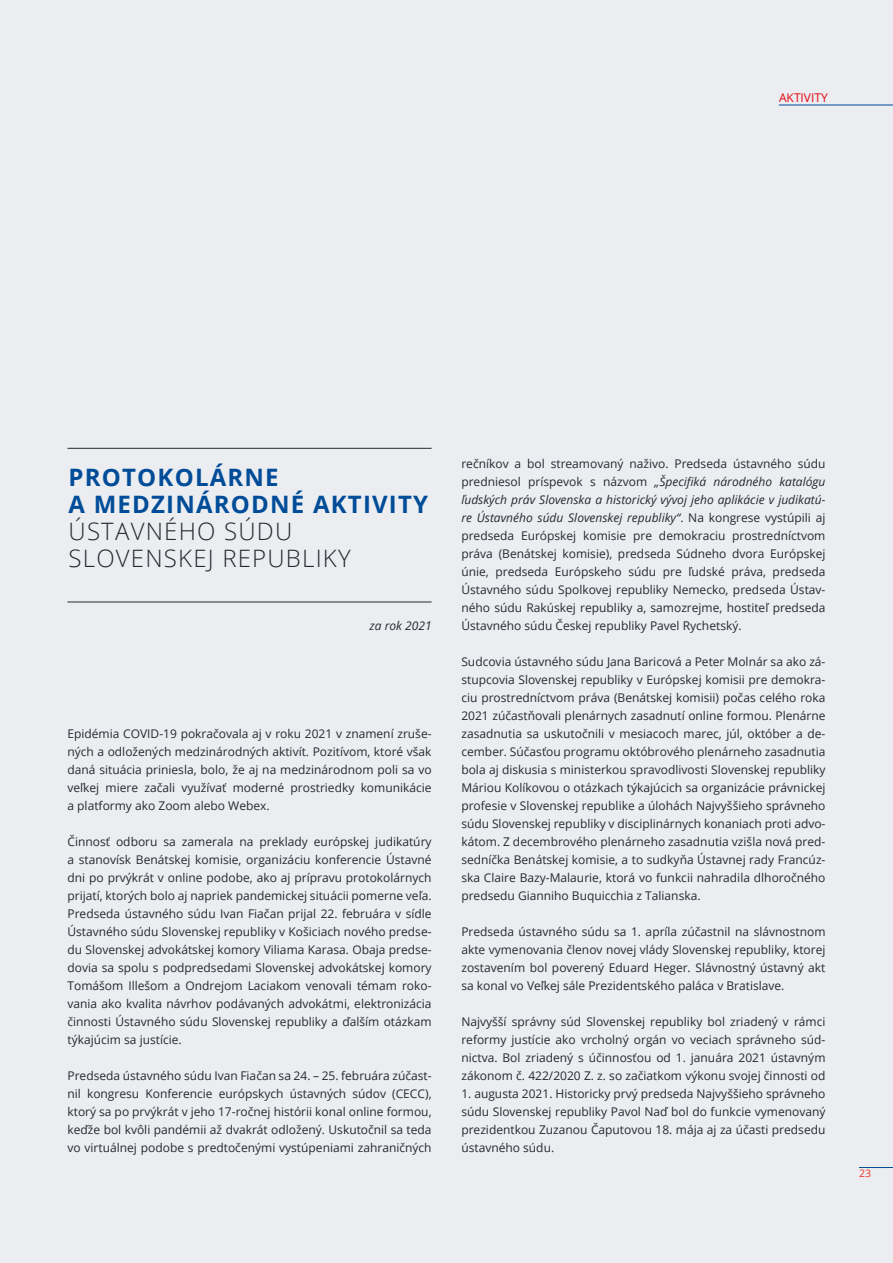
<style>
.page{position:relative;width:893px;height:1263px;background:#ecedf1}
.page>*{position:absolute;margin:0;border:0;box-sizing:border-box;transform-origin:0 0}
.t1{font:700 24px/27px "Open Sans";letter-spacing:.05em;color:#004c98}
.t2{font:300 24px/27px "Open Sans";letter-spacing:.05em;color:#252a31}
.t3{font:12px/18px "Open Sans";color:#252a31;text-align:justify}
.t4{font:italic 12px "Open Sans";color:#252a31}
.t5{font:12px "Open Sans";color:#e30613}
.t6{font:10.5px "Open Sans";color:#e73628}
.s1{font-style:italic}
</style>
<div class="page">
<hr style="left:68px;top:448px;width:364px;height:1px;background:#252a31">
<hr style="left:68px;top:602px;width:364px;height:1px;background:#252a31">
<hr style="left:859px;top:1167px;width:34px;height:1px;background:#004c98">
<hr style="left:779px;top:105px;width:114px;height:1px;background:#004c98">
<p class="t5" style="left:779px;top:89px;width:50px">AKTIVITY</p>
<h1 class="t1" style="left:69px;top:464px;width:361px">PROTOKOLÁRNE<br>A MEDZINÁRODNÉ AKTIVITY</h1>
<h1 class="t2" style="left:69px;top:518px;width:284px">ÚSTAVNÉHO SÚDU<br>SLOVENSKEJ REPUBLIKY</h1>
<p class="t4" style="left:369px;top:617px;width:64px">za rok 2021</p>
<p class="t3" style="left:68px;top:724px;width:366px">Epidémia COVID-19 pokračovala aj v roku 2021 v znamení zruše&shy;ných a odložených medzinárodných aktivít. Pozitívom, ktoré však daná situácia priniesla, bolo, že aj na medzinárodnom poli sa vo veľkej miere začali využívať moderné prostriedky komunikácie a platformy ako Zoom alebo Webex.</p>
<p class="t3" style="left:68px;top:832px;width:366px">Činnosť odboru sa zamerala na preklady európskej judikatúry a stanovísk Benátskej komisie, organizáciu konferencie Ústavné dni po prvýkrát v online podobe, ako aj prípravu protokolárnych prijatí, ktorých bolo aj napriek pandemickej situácii pomerne veľa.<br>Predseda ústavného súdu Ivan Fiačan prijal 22. februára v sídle Ústavného súdu Slovenskej republiky v Košiciach nového predse&shy;du Slovenskej advokátskej komory Viliama Karasa. Obaja predse&shy;dovia sa spolu s podpredsedami Slovenskej advokátskej komory Tomášom Illešom a Ondrejom Laciakom venovali témam roko&shy;vania ako kvalita návrhov podávaných advokátmi, elektronizácia činnosti Ústavného súdu Slovenskej republiky a ďalším otázkam týkajúcim sa justície.</p>
<p class="t3" style="left:68px;top:1066px;width:366px">Predseda ústavného súdu Ivan Fiačan sa 24. – 25. februára zúčast&shy;nil kongresu Konferencie európskych ústavných súdov (CECC), ktorý sa po prvýkrát v jeho 17-ročnej histórii konal online formou, keďže bol kvôli pandémii až dvakrát odložený. Uskutočnil sa teda vo virtuálnej podobe s predtočenými vystúpeniami zahraničných</p>
<p class="t3" style="left:461px;top:454px;width:366px">rečníkov a bol streamovaný naživo. Predseda ústavného súdu predniesol príspevok s názvom <span class="s1">„Špecifiká národného katalógu ľudských práv Slovenska a historický vývoj jeho aplikácie v judikatú&shy;re Ústavného súdu Slovenskej republiky“</span>. Na kongrese vystúpili aj predseda Európskej komisie pre demokraciu prostredníctvom práva (Benátskej komisie), predseda Súdneho dvora Európskej únie, predseda Európskeho súdu pre ľudské práva, predseda Ústavného súdu Spolkovej republiky Nemecko, predseda Ústav&shy;ného súdu Rakúskej republiky a, samozrejme, hostiteľ predseda Ústavného súdu Českej republiky Pavel Rychetský.</p>
<p class="t3" style="left:461px;top:652px;width:366px">Sudcovia ústavného súdu Jana Baricová a Peter Molnár sa ako zá&shy;stupcovia Slovenskej republiky v Európskej komisii pre demokra&shy;ciu prostredníctvom práva (Benátskej komisii) počas celého roka 2021 zúčastňovali plenárnych zasadnutí online formou. Plenárne zasadnutia sa uskutočnili v mesiacoch marec, júl, október a de&shy;cember. Súčasťou programu októbrového plenárneho zasadnutia bola aj diskusia s ministerkou spravodlivosti Slovenskej republiky Máriou Kolíkovou o otázkach týkajúcich sa organizácie právnickej profesie v Slovenskej republike a úlohách Najvyššieho správneho súdu Slovenskej republiky v disciplinárnych konaniach proti advo&shy;kátom. Z decembrového plenárneho zasadnutia vzišla nová pred&shy;sedníčka Benátskej komisie, a to sudkyňa Ústavnej rady Francúz&shy;ska Claire Bazy-Malaurie, ktorá vo funkcii nahradila dlhoročného predsedu Gianniho Buquicchia z Talianska.</p>
<p class="t3" style="left:461px;top:922px;width:366px">Predseda ústavného súdu sa 1. apríla zúčastnil na slávnostnom akte vymenovania členov novej vlády Slovenskej republiky, ktorej zostavením bol poverený Eduard Heger. Slávnostný ústavný akt sa konal vo Veľkej sále Prezidentského paláca v Bratislave.</p>
<p class="t3" style="left:461px;top:1012px;width:366px">Najvyšší správny súd Slovenskej republiky bol zriadený v rámci reformy justície ako vrcholný orgán vo veciach správneho súd&shy;nictva. Bol zriadený s účinnosťou od 1. januára 2021 ústavným zákonom č. 422/2020 Z. z. so začiatkom výkonu svojej činnosti od</p>
<p class="t3" style="left:461px;top:1084px;width:366px">1. augusta 2021. Historicky prvý predseda Najvyššieho správneho súdu Slovenskej republiky Pavol Naď bol do funkcie vymenovaný prezidentkou Zuzanou Čaputovou 18. mája aj za účasti predsedu ústavného súdu.</p>
<p class="t6" style="left:859px;top:1166px;width:14px">23</p>
</div>
